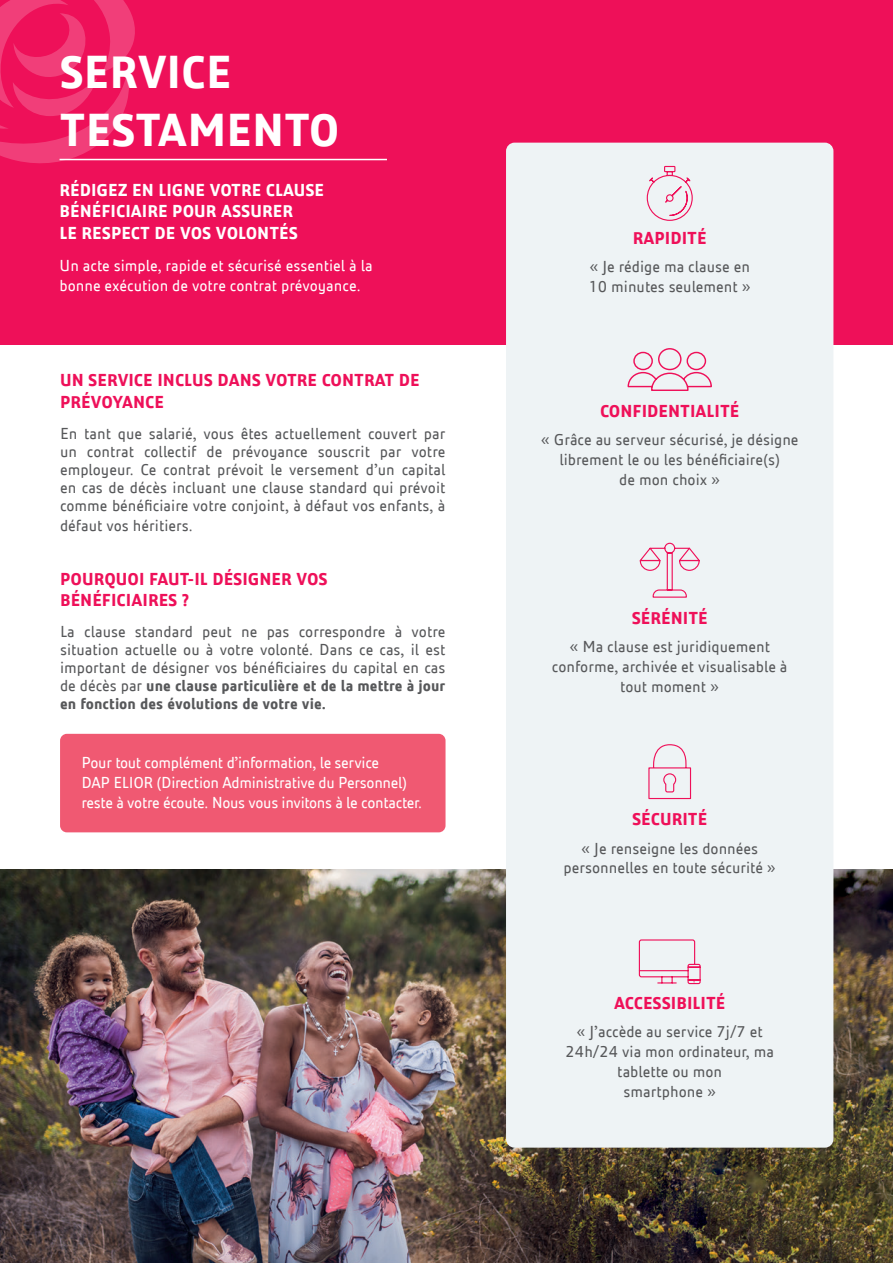
<style>
.page{position:relative;width:893px;height:1263px;background:#fff}
.page>*{position:absolute;margin:0;border:0;box-sizing:border-box;transform-origin:0 0}
.t1{font:700 48px/57.6px "Elior";color:#fff}
.t2{font:700 18px/21.6px "Elior";color:#ee1059}
.t3{font:700 18px/21.6px "Elior";color:#fff}
.t4{font:16.5px/19.8px "Elior";color:#57585a;text-align:center}
.t5{font:16.5px/19.8px "Elior";letter-spacing:-.02em;color:#fff}
.t6{font:16.5px/19.8px "Elior";color:#fff}
.s1{font-weight:700}
</style>
<div class="page">
<img style="left:0;top:870px;width:893px;height:393px">
<div style="left:0;top:0;width:893px;height:344px;background:#ee1059"></div>
<svg style="left:0;top:0;width:142px;height:164px"></svg>
<hr style="left:60px;top:159px;width:327px;height:1px;background:#fff">
<div style="left:60px;top:734px;width:385px;height:98px;background:#f05972;border-radius:7px"></div>
<div style="left:506px;top:143px;width:327px;height:1005px;background:#eef3f5;border-radius:9px"></div>
<svg style="left:646px;top:165px;width:47px;height:56px"></svg>
<svg style="left:639px;top:542px;width:61px;height:56px"></svg>
<svg style="left:638px;top:939px;width:63px;height:46px"></svg>
<svg style="left:648px;top:744px;width:44px;height:56px"></svg>
<svg style="left:627px;top:348px;width:85px;height:43px"></svg>
<h1 class="t1" style="left:60px;top:40px;width:281px">SERVICE<br>TESTAMENTO</h1>
<p class="t3" style="left:60px;top:177px;width:266px">RÉDIGEZ EN LIGNE VOTRE CLAUSE<br>BÉNÉFICIAIRE POUR ASSURER<br>LE RESPECT DE VOS VOLONTÉS</p>
<p class="t6" style="left:60px;top:254px;width:315px">Un acte simple, rapide et sécurisé essentiel à la bonne exécution de votre contrat prévoyance.</p>
<p class="t2" style="left:60px;top:368px;width:361px">UN SERVICE INCLUS DANS VOTRE CONTRAT DE<br>PRÉVOYANCE</p>
<p class="t4" style="left:60px;top:423px;width:387px;line-height:18px;text-align:justify">En tant que salarié, vous êtes actuellement couvert par un contrat collectif de prévoyance souscrit par votre employeur. Ce contrat prévoit le versement d’un capital en cas de décès incluant une clause standard qui prévoit comme bénéficiaire votre conjoint, à défaut vos enfants, à</p>
<p class="t4" style="left:60px;top:514px;width:134px">défaut vos héritiers.</p>
<p class="t2" style="left:60px;top:566px;width:269px">POURQUOI FAUT-IL DÉSIGNER VOS<br>BÉNÉFICIAIRES ?</p>
<p class="t4" style="left:60px;top:621px;width:387px;line-height:18px;text-align:justify">La clause standard peut ne pas correspondre à votre situation actuelle ou à votre volonté. Dans ce cas, il est important de désigner vos bénéficiaires du capital en cas de décès par <span class="s1">une clause particulière et de la mettre à jour en fonction des évolutions de votre vie.</span></p>
<p class="t5" style="left:82px;top:751px;width:342px">Pour tout complément d’information, le service<br>DAP ELIOR (Direction Administrative du Personnel) reste à votre écoute. Nous vous invitons à le contacter.</p>
<p class="t2" style="left:633px;top:226px;width:75px">RAPIDITÉ</p>
<p class="t4" style="left:588px;top:255px;width:164px;text-align:left">« Je rédige ma clause en<br>10 minutes seulement »</p>
<p class="t2" style="left:600px;top:399px;width:141px">CONFIDENTIALITÉ</p>
<p class="t4" style="left:541px;top:428px;width:259px">« Grâce au serveur sécurisé, je désigne librement le ou les bénéficiaire(s)<br>de mon choix »</p>
<p class="t2" style="left:632px;top:606px;width:77px">SÉRÉNITÉ</p>
<p class="t4" style="left:552px;top:635px;width:237px">« Ma clause est juridiquement conforme, archivée et visualisable à tout moment »</p>
<p class="t2" style="left:632px;top:807px;width:77px">SÉCURITÉ</p>
<p class="t4" style="left:563px;top:837px;width:214px">« Je renseigne les données personnelles en toute sécurité »</p>
<p class="t2" style="left:614px;top:991px;width:113px">ACCESSIBILITÉ</p>
<p class="t4" style="left:566px;top:1020px;width:210px">« J’accède au service 7j/7 et<br>24h/24 via mon ordinateur, ma tablette ou mon<br>smartphone »</p>
</div>
